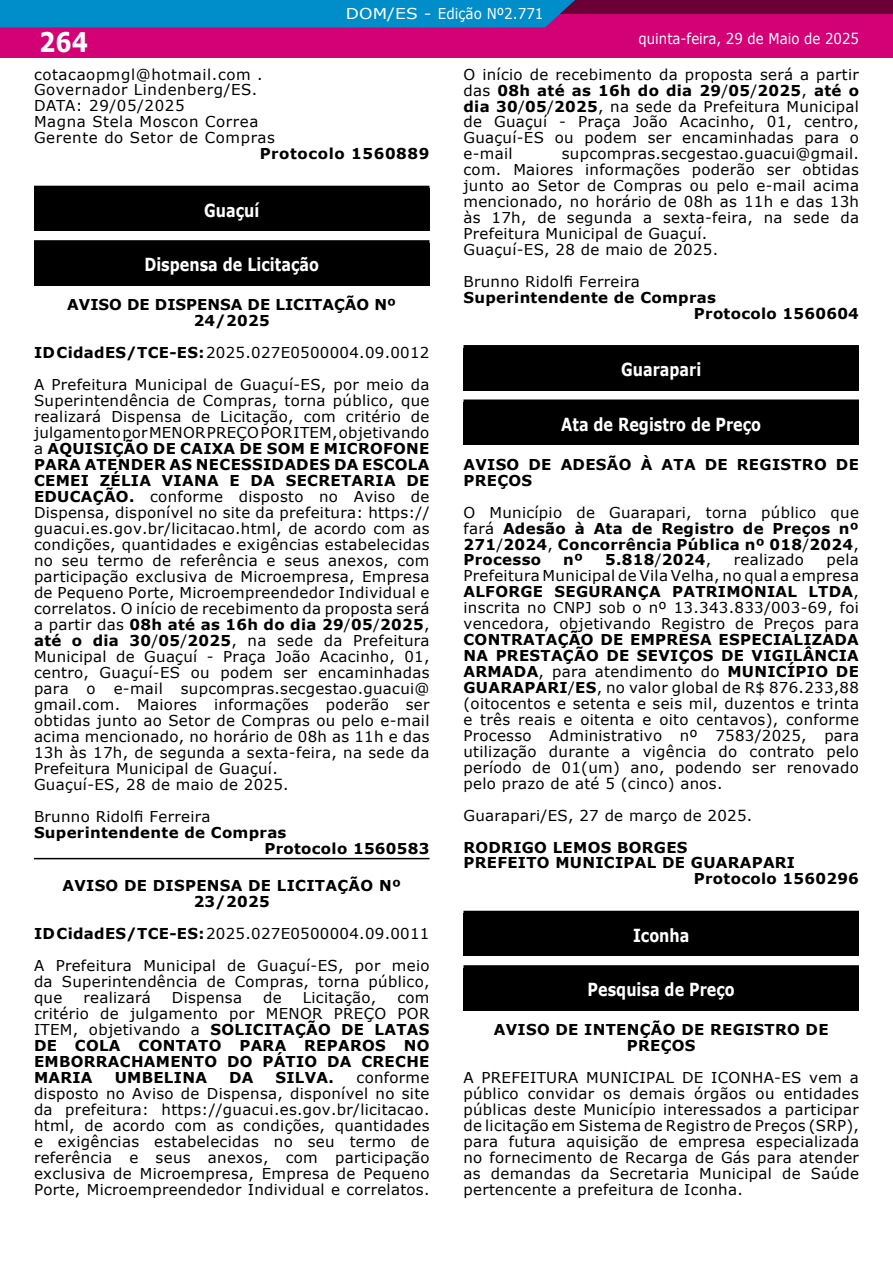
<style>
.page{position:relative;width:893px;height:1263px;background:#fff}
.page>*{position:absolute;margin:0;border:0;box-sizing:border-box;transform-origin:0 0}
.t1{font:700 27px "Verdana";color:#fff;scale:.85 1}
.t2{font:700 18px "Verdana";color:#fff;scale:.8 1}
.t3{font:15px/15.9px "Verdana";letter-spacing:.02em;color:#000}
.t4{font:700 15px/15.9px "Verdana";letter-spacing:.02em;color:#000}
.t5{font:15px/15.9px "Verdana";letter-spacing:.04em;color:#000}
.t6{font:700 15px/16px "Verdana";color:#000;text-align:center}
.t7{font:15px "Verdana";color:#fff;scale:.89 1}
.t8{font:15px "Verdana";color:#fff;scale:1.14 1}
.t9{font:700 15px "Verdana";letter-spacing:.04em;color:#000}
.s1{font-weight:700}
.s2{font-weight:400}
</style>
<div class="page">
<div style="left:0;top:0;width:893px;height:57px;background:#d40075"></div>
<div style="left:0;top:0;width:893px;height:14px;background:#6b0037"></div>
<div style="left:0;top:0;width:575px;height:27px;background:#008eca"></div>
<hr style="left:34px;top:858px;width:395px;height:1px;background:#000">
<div style="left:34px;top:189px;width:395px;height:42px;background:#000"></div>
<div style="left:34px;top:186px;width:395px;height:6px;background:#000"></div>
<div style="left:34px;top:243px;width:395px;height:43px;background:#000"></div>
<div style="left:34px;top:240px;width:395px;height:6px;background:#000"></div>
<div style="left:463px;top:348px;width:396px;height:43px;background:#000"></div>
<div style="left:463px;top:345px;width:396px;height:6px;background:#000"></div>
<div style="left:463px;top:402px;width:396px;height:43px;background:#000"></div>
<div style="left:463px;top:399px;width:396px;height:6px;background:#000"></div>
<div style="left:463px;top:914px;width:396px;height:42px;background:#000"></div>
<div style="left:463px;top:911px;width:396px;height:6px;background:#000"></div>
<div style="left:463px;top:968px;width:396px;height:43px;background:#000"></div>
<div style="left:463px;top:965px;width:396px;height:6px;background:#000"></div>
<h1 class="t1" style="left:39px;top:30px;width:59px">264</h1>
<p class="t8" style="left:346px;top:7px;width:175px">DOM/ES - Edição Nº2.771</p>
<p class="t7" style="left:638px;top:32px;width:249px">quinta-feira, 29 de Maio de 2025</p>
<p class="t5" style="left:34px;top:67px;width:242px">cotacaopmgl@hotmail.com .<br>Governador Lindenberg/ES.<br>DATA: 29/05/2025<br>Magna Stela Moscon Correa<br>Gerente do Setor de Compras</p>
<p class="t9" style="left:260px;top:147px;width:171px">Protocolo 1560889</p>
<p class="t2" style="left:204px;top:202px;width:71px">Guaçuí</p>
<p class="t2" style="left:144px;top:257px;width:220px">Dispensa de Licitação</p>
<p class="t6" style="left:67px;top:298px;width:330px">AVISO DE DISPENSA DE LICITAÇÃO Nº<br>24/2025</p>
<p class="t3" style="left:34px;top:338px;width:397px;line-height:32px"><span class="s1">ID CidadES/TCE-ES:</span> 2025.027E0500004.09.0012<br>A Prefeitura Municipal de Guaçuí-ES, por meio da</p>
<p class="t3" style="left:34px;top:394px;width:397px">Superintendência de Compras, torna público, que realizará Dispensa de Licitação, com critério de julgamento por MENOR PREÇO POR ITEM, objetivando a <span class="s1">AQUISIÇÃO DE CAIXA DE SOM E MICROFONE PARA ATENDER AS NECESSIDADES DA ESCOLA CEMEI ZÉLIA VIANA E DA SECRETARIA DE EDUCAÇÃO.</span> conforme disposto no Aviso de Dispensa, disponível no site da prefeitura: https:// guacui.es.gov.br/licitacao.html, de acordo com as condições, quantidades e exigências estabelecidas no seu termo de referência e seus anexos, com participação exclusiva de Microempresa, Empresa de Pequeno Porte, Microempreendedor Individual e correlatos. O início de recebimento da proposta será a partir das <span class="s1">08h até as 16h do dia 29</span>/<span class="s1">05</span>/<span class="s1">2025</span>, <span class="s1">até o dia 30</span>/<span class="s1">05</span>/<span class="s1">2025</span>, na sede da Prefeitura Municipal de Guaçuí - Praça João Acacinho, 01, centro, Guaçuí-ES ou podem ser encaminhadas para o e-mail supcompras.secgestao.guacui@ gmail.com. Maiores informações poderão ser obtidas junto ao Setor de Compras ou pelo e-mail acima mencionado, no horário de 08h as 11h e das 13h às 17h, de segunda a sexta-feira, na sede da Prefeitura Municipal de Guaçuí.<br>Guaçuí-ES, 28 de maio de 2025.</p>
<p class="t3" style="left:34px;top:808px;width:178px">Brunno Ridolfi Ferreira</p>
<p class="t4" style="left:264px;top:825px;width:167px;text-indent:-230px">Superintendente de Compras<br>Protocolo 1560583</p>
<p class="t4" style="left:63px;top:879px;width:340px;text-align:center">AVISO DE DISPENSA DE LICITAÇÃO Nº<br>23/2025</p>
<p class="t3" style="left:34px;top:919px;width:397px;line-height:32px"><span class="s1">ID CidadES/TCE-ES:</span> 2025.027E0500004.09.0011<br>A Prefeitura Municipal de Guaçuí-ES, por meio</p>
<p class="t3" style="left:34px;top:975px;width:397px">da Superintendência de Compras, torna público, que</p>
<p class="t3" style="left:83px;top:991px;width:69px">realizará</p>
<p class="t3" style="left:172px;top:991px;width:72px">Dispensa</p>
<p class="t3" style="left:263px;top:991px;width:20px">de</p>
<p class="t3" style="left:303px;top:991px;width:75px">Licitação,</p>
<p class="t4" style="left:34px;top:991px;width:397px;text-align:justify;text-indent:363px"><span class="s2">com critério de julgamento por MENOR PREÇO POR ITEM, objetivando a</span> SOLICITAÇÃO DE LATAS DE COLA CONTATO PARA REPAROS NO EMBORRACHAMENTO DO PÁTIO DA CRECHE MARIA</p>
<p class="t3" style="left:34px;top:1070px;width:397px;text-align:justify;text-indent:323px">conforme disposto no Aviso de Dispensa, disponível no site da prefeitura: https://guacui.es.gov.br/licitacao. html, de acordo com as condições, quantidades e exigências estabelecidas no seu termo de referência e seus anexos, com participação exclusiva de Microempresa, Empresa de Pequeno Porte, Microempreendedor Individual e correlatos.</p>
<p class="t4" style="left:115px;top:1071px;width:94px">UMBELINA</p>
<p class="t4" style="left:229px;top:1071px;width:26px">DA</p>
<p class="t4" style="left:276px;top:1071px;width:60px">SILVA.</p>
<p class="t3" style="left:463px;top:67px;width:397px;text-align:justify">O início de recebimento da proposta será a partir das <span class="s1">08h até as 16h do dia 29</span>/<span class="s1">05</span>/<span class="s1">2025</span>, <span class="s1">até o dia 30</span>/<span class="s1">05</span>/<span class="s1">2025</span>, na sede da Prefeitura Municipal de Guaçuí - Praça João Acacinho, 01, centro, Guaçuí-ES ou podem ser encaminhadas para o e-mail</p>
<p class="t3" style="left:463px;top:147px;width:397px;text-indent:98px">supcompras.secgestao.guacui@gmail. com. Maiores informações poderão ser obtidas junto ao Setor de Compras ou pelo e-mail acima mencionado, no horário de 08h as 11h e das 13h às 17h, de segunda a sexta-feira, na sede da Prefeitura Municipal de Guaçuí.<br>Guaçuí-ES, 28 de maio de 2025.</p>
<p class="t3" style="left:463px;top:273px;width:178px">Brunno Ridolfi Ferreira</p>
<p class="t4" style="left:694px;top:290px;width:167px;text-indent:-230px">Superintendente de Compras<br>Protocolo 1560604</p>
<p class="t2" style="left:621px;top:361px;width:102px">Guarapari</p>
<p class="t2" style="left:561px;top:416px;width:251px">Ata de Registro de Preço</p>
<p class="t4" style="left:463px;top:457px;width:397px">AVISO DE ADESÃO À ATA DE REGISTRO DE<br>PREÇOS</p>
<p class="t4" style="left:463px;top:505px;width:397px;text-align:justify"><span class="s2">O Município de Guarapari, torna público que fará</span> Adesão à Ata de Registro de Preços nº 271<span class="s2">/</span>2024<span class="s2">,</span> Concorrência Pública nº 018<span class="s2">/</span>2024<span class="s2">, </span>Processo</p>
<p class="t3" style="left:463px;top:553px;width:397px;text-align:justify;text-indent:363px">pela Prefeitura Municipal de Vila Velha, no qual a empresa <span class="s1">ALFORGE SEGURANÇA PATRIMONIAL LTDA</span>, inscrita no CNPJ sob o nº 13.343.833/003-69, foi vencedora, objetivando Registro de Preços para</p>
<p class="t3" style="left:463px;top:633px;width:397px;text-align:justify"><span class="s1">CONTRATAÇÃO DE EMPRESA ESPECIALIZADA NA PRESTAÇÃO DE SEVIÇOS DE VIGILÂNCIA ARMADA</span>, para atendimento do <span class="s1">MUNICÍPIO DE GUARAPARI</span>/<span class="s1">ES</span>, no valor global de R$ 876.233,88 (oitocentos e setenta e seis mil, duzentos e trinta e três reais e oitenta e oito centavos), conforme Processo Administrativo nº 7583/2025, para utilização durante a vigência do contrato pelo período de 01(um) ano, podendo ser renovado pelo prazo de até 5 (cinco) anos.</p>
<p class="t3" style="left:463px;top:808px;width:290px">Guarapari/ES, 27 de março de 2025.</p>
<p class="t4" style="left:463px;top:840px;width:226px">RODRIGO LEMOS BORGES</p>
<p class="t4" style="left:463px;top:856px;width:333px">PREFEITO MUNICIPAL DE GUARAPARI</p>
<p class="t4" style="left:694px;top:872px;width:167px">Protocolo 1560296</p>
<p class="t4" style="left:563px;top:553px;width:21px">nº</p>
<p class="t4" style="left:605px;top:553px;width:108px">5.818<span class="s2">/</span>2024<span class="s2">,</span></p>
<p class="t3" style="left:734px;top:553px;width:72px">realizado</p>
<p class="t2" style="left:633px;top:927px;width:72px">Iconha</p>
<p class="t2" style="left:588px;top:982px;width:185px">Pesquisa de Preço</p>
<p class="t4" style="left:494px;top:1023px;width:336px;text-align:center">AVISO DE INTENÇÃO DE REGISTRO DE<br>PREÇOS</p>
<p class="t3" style="left:463px;top:1071px;width:397px;text-align:justify">A PREFEITURA MUNICIPAL DE ICONHA-ES vem a público convidar os demais órgãos ou entidades públicas deste Município interessados a participar de licitação em Sistema de Registro de Preços (SRP), para futura aquisição de empresa especializada no fornecimento de Recarga de Gás para atender as demandas da Secretaria Municipal de Saúde pertencente a prefeitura de Iconha.</p>
</div>
